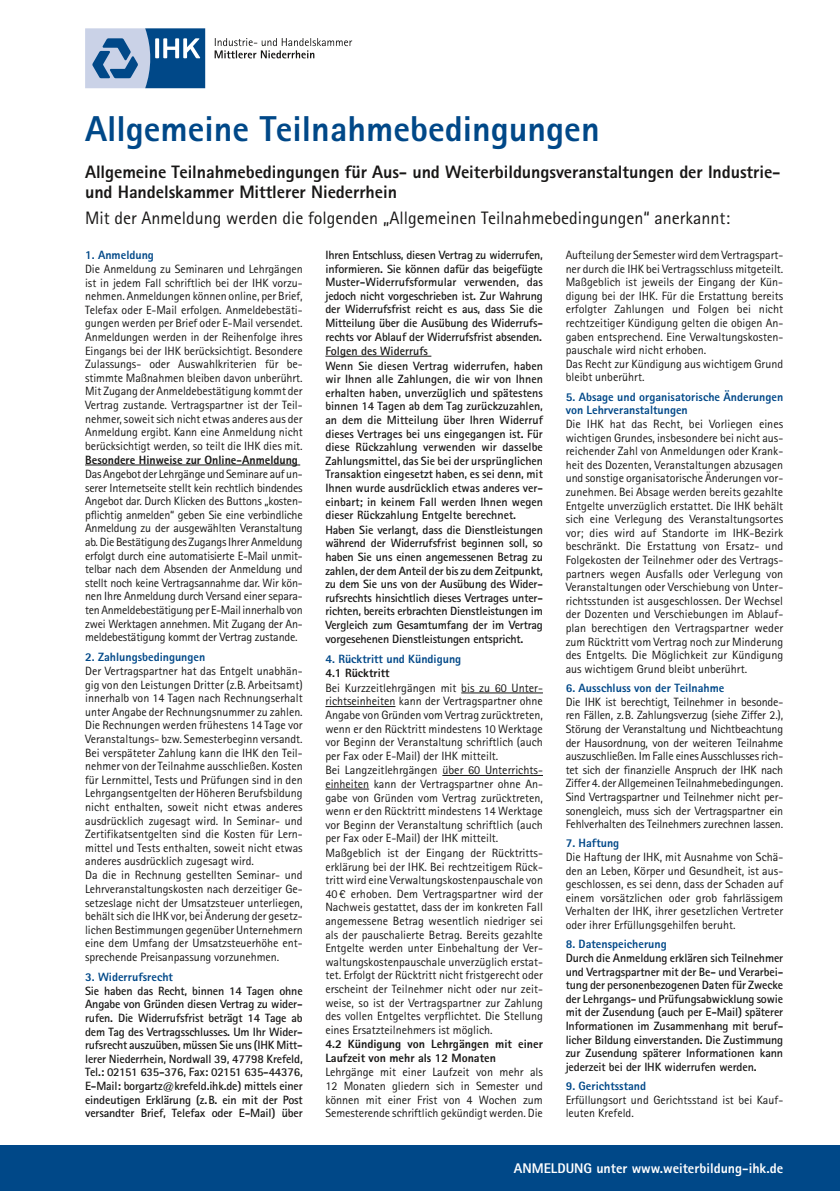
<style>
.page{position:relative;width:840px;height:1191px;background:#fff}
.page>*{position:absolute;margin:0;border:0;box-sizing:border-box;transform-origin:0 0}
.t1{font:800 36px "Rotis Sans Serif Pro";color:#004888}
.t2{font:800 18px/20px "Rotis Sans Serif Pro";letter-spacing:-.005em;color:#181716}
.t3{font:18px "Rotis Sans Serif Pro";color:#181716}
.t4{font:800 14px "Rotis Sans Serif Pro";color:#fff}
.t5{font:12px/13.6px "Rotis Sans Serif Pro";color:#181716;text-align:justify}
.t6{font:700 12px/13.6px "Rotis Sans Serif Pro";letter-spacing:-.015em;color:#181716;text-align:justify}
.t7{font:800 12px/13.6px "Rotis Sans Serif Pro";color:#004888}
.t8{font:800 12px/13.6px "Rotis Sans Serif Pro";color:#181716}
</style>
<div class="page">
<div style="left:0;top:1145px;width:839px;height:46px;background:#004888"></div>
<hr style="left:839px;top:0;width:1px;height:102px;background:#e4e8f3">
<hr style="left:85px;top:464px;width:215px;height:1px;background:#181716">
<hr style="left:325px;top:356px;width:106px;height:1px;background:#181716">
<hr style="left:461px;top:692px;width:81px;height:1px;background:#181716">
<hr style="left:325px;top:706px;width:70px;height:1px;background:#181716">
<hr style="left:442px;top:775px;width:100px;height:1px;background:#181716">
<hr style="left:325px;top:788px;width:44px;height:1px;background:#181716">
<svg style="left:85px;top:28px;width:120px;height:60px"></svg>
<svg style="left:214px;top:38px;width:138px;height:20px"></svg>
<h1 class="t1" style="left:85px;top:106px;width:516px">Allgemeine Teilnahmebedingungen</h1>
<h2 class="t2" style="left:85px;top:162px;width:696px">Allgemeine Teilnahmebedingungen für Aus- und Weiterbildungsveranstaltungen der Industrie&shy;und Handelskammer Mittlerer Niederrhein</h2>
<h2 class="t3" style="left:85px;top:207px;width:646px">Mit der Anmeldung werden die folgenden „Allgemeinen Teilnahmebedingungen“ anerkannt:</h2>
<p class="t7" style="left:85px;top:248px;width:70px">1. Anmeldung</p>
<p class="t5" style="left:85px;top:262px;width:219px">Die Anmeldung zu Seminaren und Lehrgängen ist in jedem Fall schriftlich bei der IHK vorzu&shy;nehmen. Anmeldungen können online, per Brief, Telefax oder E-Mail erfolgen. Anmeldebestäti&shy;gungen werden per Brief oder E-Mail versendet.<br>Anmeldungen werden in der Reihenfolge ihres Eingangs bei der IHK berücksichtigt. Besondere Zulassungs- oder Auswahlkriterien für be&shy;stimmte Maßnahmen bleiben davon unberührt.<br>Mit Zugang der Anmeldebestätigung kommt der Vertrag zustande. Vertragspartner ist der Teil&shy;nehmer, soweit sich nicht etwas anderes aus der Anmeldung ergibt. Kann eine Anmeldung nicht berücksichtigt werden, so teilt die IHK dies mit.</p>
<p class="t8" style="left:85px;top:453px;width:214px">Besondere Hinweise zur Online-Anmeldung</p>
<p class="t5" style="left:85px;top:467px;width:219px">Das Angebot der Lehrgänge und Seminare auf un&shy;serer Internetseite stellt kein rechtlich bindendes Angebot dar. Durch Klicken des Buttons „kosten&shy;pflichtig anmelden“ geben Sie eine verbindliche Anmeldung zu der ausgewählten Veranstaltung ab. Die Bestätigung des Zugangs Ihrer Anmeldung erfolgt durch eine automatisierte E-Mail unmit&shy;telbar nach dem Absenden der Anmeldung und stellt noch keine Vertragsannahme dar. Wir kön&shy;nen Ihre Anmeldung durch Versand einer separa&shy;ten Anmeldebestätigung per E-Mail innerhalb von zwei Werktagen annehmen. Mit Zugang der An&shy;meldebestätigung kommt der Vertrag zustande.</p>
<p class="t7" style="left:85px;top:650px;width:122px">2. Zahlungsbedingungen</p>
<p class="t5" style="left:85px;top:664px;width:219px;text-align:left">Der Vertragspartner hat das Entgelt unabhän&shy;gig von den Leistungen Dritter (z.B. Arbeitsamt) innerhalb von 14 Tagen nach Rechnungserhalt unter Angabe der Rechnungsnummer zu zahlen.<br>Die Rechnungen werden frühestens 14 Tage vor Veranstaltungs- bzw. Semesterbeginn versandt.<br>Bei verspäteter Zahlung kann die IHK den Teil&shy;nehmer von der Teilnahme ausschließen. Kosten für Lernmittel, Tests und Prüfungen sind in den Lehrgangsentgelten der Höheren Berufsbildung nicht enthalten, soweit nicht etwas anderes ausdrücklich zugesagt wird. In Seminar- und Zertifikatsentgelten sind die Kosten für Lern&shy;mittel und Tests enthalten, soweit nicht etwas anderes ausdrücklich zugesagt wird.<br>Da die in Rechnung gestellten Seminar- und Lehrveranstaltungskosten nach derzeitiger Ge&shy;setzeslage nicht der Umsatzsteuer unterliegen, behält sich die IHK vor, bei Änderung der gesetz&shy;lichen Bestimmungen gegenüber Unternehmern eine dem Umfang der Umsatzsteuerhöhe ent&shy;sprechende Preisanpassung vorzunehmen.</p>
<p class="t7" style="left:85px;top:970px;width:89px">3. Widerrufsrecht</p>
<p class="t6" style="left:85px;top:984px;width:219px">Sie haben das Recht, binnen 14 Tagen ohne Angabe von Gründen diesen Vertrag zu wider&shy;rufen. Die Widerrufsfrist beträgt 14 Tage ab dem Tag des Vertragsschlusses. Um Ihr Wider&shy;rufsrecht auszuüben, müssen Sie uns (IHK Mitt&shy;lerer Niederrhein, Nordwall 39, 47798 Krefeld, Tel.: 02151 635-376, Fax: 02151 635-44376, E-Mail: borgartz@krefeld.ihk.de) mittels einer eindeutigen Erklärung (z. B. ein mit der Post versandter Brief, Telefax oder E-Mail) über</p>
<p class="t6" style="left:325px;top:248px;width:219px;text-align:left">Ihren Entschluss, diesen Vertrag zu widerrufen, informieren. Sie können dafür das beigefügte Muster- Widerrufsformular verwenden, das jedoch nicht vorgeschrieben ist. Zur Wahrung der Widerrufsfrist reicht es aus, dass Sie die Mitteilung über die Ausübung des Widerrufs&shy;rechts vor Ablauf der Widerrufsfrist absenden.<br>Folgen des Widerrufs<br>Wenn Sie diesen Vertrag widerrufen, haben wir Ihnen alle Zahlungen, die wir von Ihnen erhalten haben, unverzüglich und spätestens binnen 14 Tagen ab dem Tag zurückzuzahlen, an dem die Mitteilung über Ihren Wider ruf dieses Vertrages bei uns eingegangen ist. Für diese Rückzahlung verwenden wir dasselbe Zahlungsmittel, das Sie bei der ursprünglichen Transaktion eingesetzt haben, es sei denn, mit Ihnen wurde ausdrücklich etwas anderes ver&shy;einbart; in keinem Fall werden Ihnen wegen dieser Rückzahlung Entgelte berechnet.<br>Haben Sie verlangt, dass die Dienstleistungen während der Widerrufsfrist beginnen soll, so haben Sie uns einen angemessenen Betrag zu zahlen, der dem Anteil der bis zu dem Zeitpunkt, zu dem Sie uns von der Ausübung des Wider&shy;rufsrechts hinsichtlich dieses Vertrages unter&shy;richten, bereits erbrachten Dienst leistungen im Vergleich zum Gesamtumfang der im Vertrag vorgesehenen Dienstleistungen entspricht.</p>
<p class="t7" style="left:325px;top:652px;width:137px">4. Rücktritt und Kündigung</p>
<p class="t8" style="left:325px;top:666px;width:66px">4.1 Rücktritt</p>
<p class="t5" style="left:325px;top:681px;width:219px;text-align:left">Bei Kurzzeitlehrgängen mit bis zu 60 Unter&shy;richtseinheiten kann der Vertragspartner ohne Angabe von Gründen vom Vertrag zurücktreten, wenn er den Rücktritt mindestens 10 Werktage vor Beginn der Veranstaltung schriftlich (auch per Fax oder E-Mail) der IHK mitteilt.<br>Bei Langzeitlehrgängen über 60 Unterrichts&shy;einheiten kann der Vertragspartner ohne An&shy;gabe von Gründen vom Vertrag zurücktreten, wenn er den Rücktritt mindestens 14 Werktage vor Beginn der Veranstaltung schriftlich (auch per Fax oder E-Mail) der IHK mitteilt.<br>Maßgeblich ist der Eingang der Rücktritts&shy;erklärung bei der IHK. Bei rechtzeitigem Rück&shy;tritt wird eine Verwaltungskostenpauschale von 40 € erhoben. Dem Vertragspartner wird der Nachweis gestattet, dass der im konkreten Fall angemessene Betrag wesentlich niedriger sei als der pauschalierte Betrag. Bereits gezahlte Entgelte werden unter Einbehaltung der Ver&shy;waltungskostenpauschale unverzüglich erstat&shy;tet. Erfolgt der Rücktritt nicht fristgerecht oder erscheint der Teilnehmer nicht oder nur zeit&shy;weise, so ist der Vertragspartner zur Zahlung des vollen Entgeltes verpflichtet. Die Stellung eines Ersatzteilnehmers ist möglich.</p>
<p class="t8" style="left:325px;top:1037px;width:219px">4.2 Kündigung von Lehrgängen mit einer<br>Laufzeit von mehr als 12 Monaten</p>
<p class="t5" style="left:325px;top:1065px;width:219px">Lehrgänge mit einer Laufzeit von mehr als 12 Monaten gliedern sich in Semester und können mit einer Frist von 4 Wochen zum Semester ende schriftlich gekündigt werden. Die</p>
<p class="t5" style="left:565px;top:248px;width:219px;text-align:left">Aufteilung der Semester wird dem Vertragspart&shy;ner durch die IHK bei Vertragsschluss mitgeteilt.<br>Maßgeblich ist jeweils der Eingang der Kün&shy;digung bei der IHK. Für die Erstattung bereits erfolgter Zahlungen und Folgen bei nicht rechtzeitiger Kündigung gelten die obigen An&shy;gaben entsprechend. Eine Verwaltungskosten&shy;pauschale wird nicht erhoben.<br>Das Recht zur Kündigung aus wichtigem Grund bleibt unberührt.</p>
<p class="t7" style="left:565px;top:390px;width:219px">5. Absage und organisatorische Änderungen von Lehrveranstaltungen</p>
<p class="t5" style="left:565px;top:417px;width:219px">Die IHK hat das Recht, bei Vorliegen eines wichtigen Grundes, insbesondere bei nicht aus&shy;reichender Zahl von Anmeldungen oder Krank&shy;heit des Dozenten, Veranstaltungen abzusagen und sonstige organisatorische Änderungen vor&shy;zunehmen. Bei Absage werden bereits gezahlte Entgelte unverzüglich erstattet. Die IHK behält sich eine Verlegung des Veranstaltungsortes vor; dies wird auf Standorte im IHK-Bezirk beschränkt. Die Erstattung von Ersatz- und Folgekosten der Teilnehmer oder des Vertrags&shy;partners wegen Ausfalls oder Verlegung von Veranstaltungen oder Verschiebung von Unter&shy;richtsstunden ist ausgeschlossen. Der Wechsel der Dozenten und Verschiebungen im Ablauf&shy;plan berechtigen den Vertragspartner weder zum Rücktritt vom Vertrag noch zur Minderung des Entgelts. Die Möglichkeit zur Kündigung aus wichtigem Grund bleibt unberührt.</p>
<p class="t7" style="left:565px;top:681px;width:160px">6. Ausschluss von der Teilnahme</p>
<p class="t5" style="left:565px;top:695px;width:219px">Die IHK ist berechtigt, Teilnehmer in besonde&shy;ren Fällen, z. B. Zahlungsverzug (siehe Ziffer 2.), Störung der Veranstaltung und Nichtbeachtung der Hausordnung, von der weiteren Teilnahme auszuschließen. Im Falle eines Ausschlusses rich&shy;tet sich der finanzielle Anspruch der IHK nach Ziffer 4. der Allgemeinen Teilnahmebedingungen.<br>Sind Vertragspartner und Teilnehmer nicht per&shy;sonengleich, muss sich der Vertragspartner ein Fehlverhalten des Teilnehmers zurechnen lassen.</p>
<p class="t7" style="left:565px;top:836px;width:55px">7. Haftung</p>
<p class="t5" style="left:565px;top:850px;width:219px">Die Haftung der IHK, mit Ausnahme von Schä&shy;den an Leben, Körper und Gesundheit, ist aus&shy;geschlossen, es sei denn, dass der Schaden auf einem vorsätzlichen oder grob fahrlässigem Verhalten der IHK, ihrer gesetzlichen Vertreter oder ihrer Erfüllungsgehilfen beruht.</p>
<p class="t7" style="left:565px;top:937px;width:102px">8. Datenspeicherung</p>
<p class="t6" style="left:565px;top:951px;width:219px">Durch die Anmeldung erklären sich Teilnehmer und Vertragspartner mit der Be- und Verarbei&shy;tung der personenbezogenen Daten für Zwecke der Lehrgangs- und Prüfungsabwicklung sowie mit der Zusendung (auch per E-Mail) späterer Informationen im Zusammenhang mit beruf&shy;licher Bildung einverstanden. Die Zustimmung zur Zusendung späterer Informationen kann jederzeit bei der IHK widerrufen werden.</p>
<p class="t7" style="left:565px;top:1079px;width:82px">9. Gerichtsstand</p>
<p class="t5" style="left:565px;top:1093px;width:219px">Erfüllungsort und Gerichtsstand ist bei Kauf&shy;leuten Krefeld.</p>
<p class="t4" style="left:513px;top:1159px;width:271px">ANMELDUNG unter www.weiterbildung-ihk.de</p>
</div>
